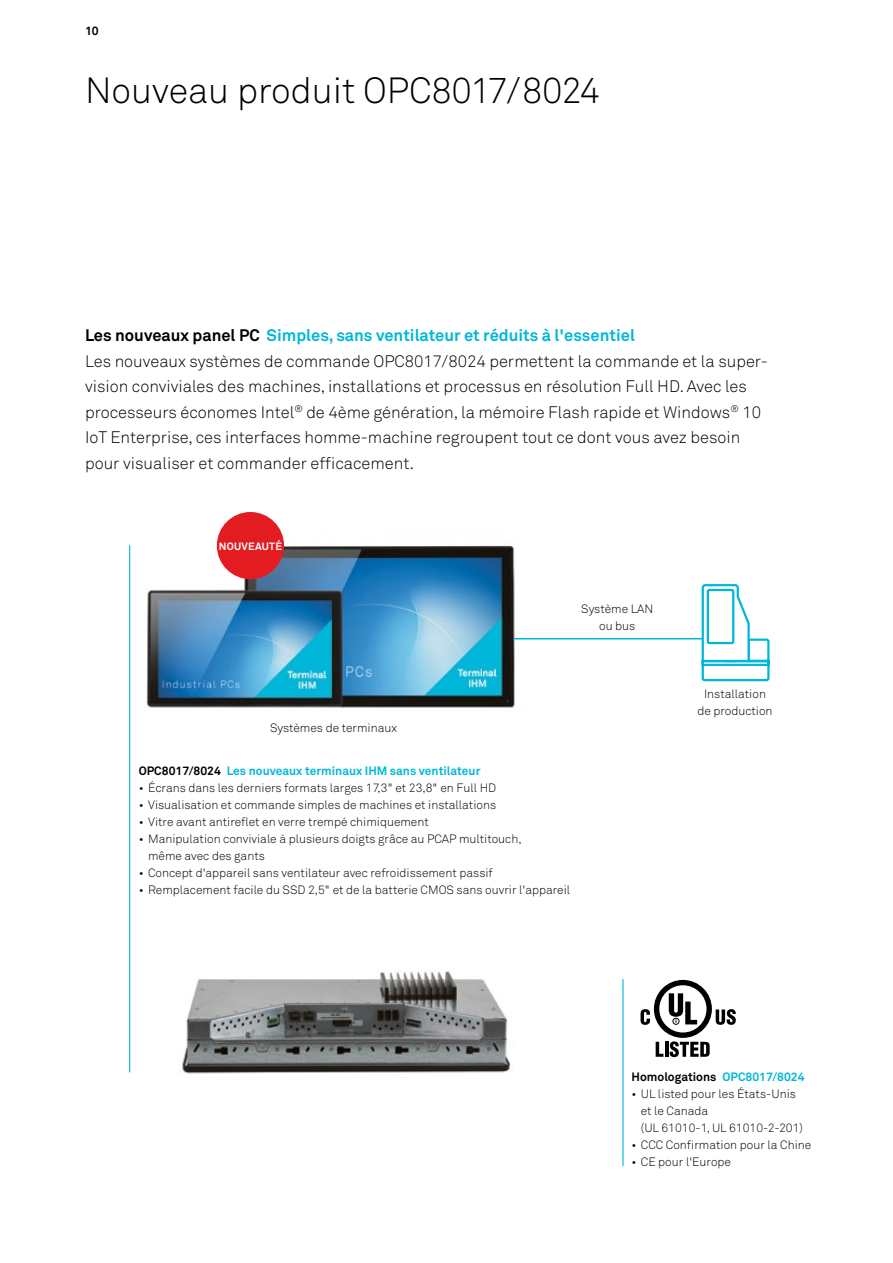
<style>
.page{position:relative;width:893px;height:1263px;background:#fff}
.page>*{position:absolute;margin:0;border:0;box-sizing:border-box;transform-origin:0 0}
.t1{font:300 36px "Akkurat";color:#000}
.t2{font:300 16.5px/25.5px "Akkurat";color:#000}
.t3{font:300 12px/17px "Akkurat";color:#000;text-align:center}
.t4{font:700 12px "Akkurat";color:#00b7d7}
.t5{font:700 12px "Akkurat";color:#000}
.t6{font:700 10.5px "Akkurat";letter-spacing:.025em;color:#fff}
.s1{font-weight:700}
.s2{font-weight:700;color:#00b7d7}
.s3{color:#000}
.s4{color:#00b7d7}
</style>
<div class="page">
<img style="left:146px;top:532px;width:377px;height:176px">
<hr style="left:514px;top:638px;width:232px;height:1px;background:#00b7d7">
<svg style="left:700px;top:584px;width:70px;height:98px"></svg>
<div style="left:708px;top:590px;width:25px;height:53px;background:#fff;border-radius:2px"></div>
<div style="left:707px;top:589px;width:27px;height:55px;border:2px solid #00b7d7;border-radius:2px"></div>
<img style="left:129px;top:928px;width:381px;height:146px">
<hr style="left:129px;top:545px;width:1px;height:527px;background:#00b7d7">
<hr style="left:622px;top:979px;width:1px;height:187px;background:#00b7d7">
<div style="left:217px;top:512px;width:67px;height:67px;background:#e31c21;border-radius:50%"></div>
<svg style="left:656px;top:1042px;width:7px;height:15px"></svg>
<hr style="left:665px;top:1042px;width:3px;height:15px;background:#000">
<svg style="left:670px;top:1041px;width:40px;height:16px"></svg>
<svg style="left:716px;top:1009px;width:20px;height:16px"></svg>
<svg style="left:654px;top:980px;width:58px;height:58px"></svg>
<div style="left:659px;top:985px;width:47px;height:47px;background:#fff;border-radius:50%"></div>
<svg style="left:669px;top:993px;width:28px;height:31px"></svg>
<svg style="left:640px;top:1009px;width:10px;height:16px"></svg>
<p class="t5" style="left:85px;top:23px;width:15px">10</p>
<h1 class="t1" style="left:85px;top:68px;width:517px">Nouveau produit OPC8017/8024</h1>
<p class="t2" style="left:85px;top:322px;width:684px"><span class="s1">Les nouveaux panel PC</span> <span class="s2">Simples, sans ventilateur et réduits à l'essentiel<br></span>Les nouveaux systèmes de commande OPC8017/8024 permettent la commande et la super&shy;vision conviviales des machines, installations et processus en résolution Full HD. Avec les processeurs économes Intel<sup>®</sup> de 4ème génération, la mémoire Flash rapide et Windows<sup>®</sup> 10<br>IoT Enterprise, ces interfaces homme-machine regroupent tout ce dont vous avez besoin pour visualiser et commander efficacement.</p>
<p class="t6" style="left:219px;top:539px;width:65px">NOUVEAUTÉ</p>
<p class="t3" style="left:581px;top:600px;width:74px">Système LAN ou bus</p>
<p class="t3" style="left:270px;top:719px;width:129px">Systèmes de terminaux</p>
<p class="t4" style="left:139px;top:763px;width:343px"><span class="s3">OPC8017/8024</span> Les nouveaux terminaux IHM sans ventilateur</p>
<p class="t3" style="left:139px;top:779px;width:359px">• Écrans dans les derniers formats larges 17,3" et 23,8" en Full HD</p>
<p class="t3" style="left:139px;top:796px;width:359px">• Visualisation et commande simples de machines et installations</p>
<p class="t3" style="left:139px;top:813px;width:292px">• Vitre avant antireflet en verre trempé chimiquement</p>
<p class="t3" style="left:148px;top:830px;width:375px;text-align:left;text-indent:-9px">• Manipulation conviviale à plusieurs doigts grâce au PCAP multitouch, même avec des gants</p>
<p class="t3" style="left:139px;top:864px;width:356px">• Concept d'appareil sans ventilateur avec refroidissement passif</p>
<p class="t3" style="left:139px;top:881px;width:433px">• Remplacement facile du SSD 2,5" et de la batterie CMOS sans ouvrir l'appareil</p>
<p class="t3" style="left:697px;top:685px;width:77px">Installation de production</p>
<p class="t5" style="left:631px;top:1069px;width:175px">Homologations <span class="s4">OPC8017/8024</span></p>
<p class="t3" style="left:641px;top:1085px;width:164px;text-align:left;text-indent:-9px">• UL listed pour les États-Unis et le Canada<br>(UL 61010-1, UL 61010-2-201)</p>
<p class="t3" style="left:631px;top:1136px;width:181px">• CCC Confirmation pour la Chine</p>
<p class="t3" style="left:631px;top:1153px;width:101px">• CE pour l'Europe</p>
</div>
